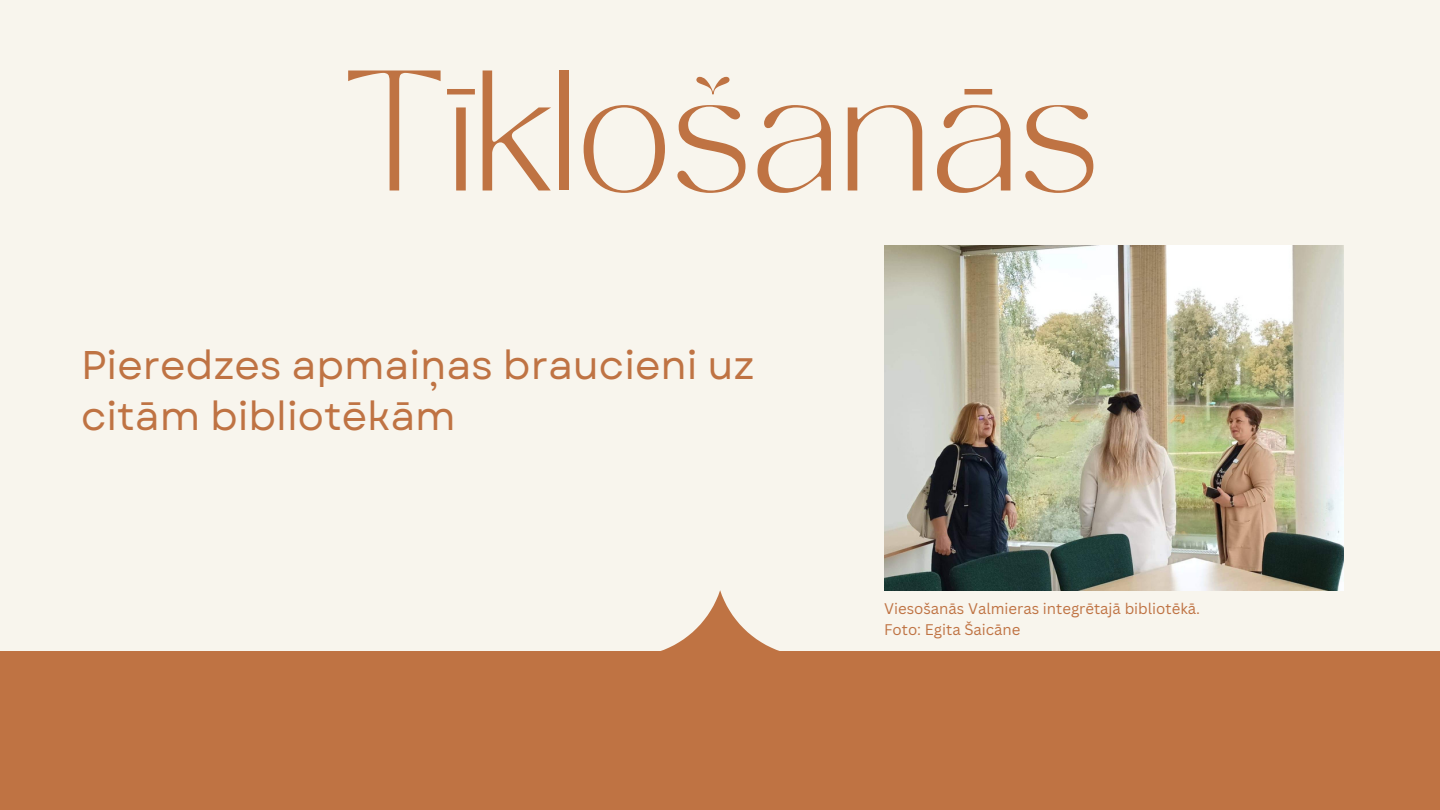
<style>
.page{position:relative;width:1440px;height:810px;background:#f8f5ed}
.page>*{position:absolute;margin:0;border:0;box-sizing:border-box;transform-origin:0 0}
.t1{font:120px "TAN MON CHERI Regular";color:#bf7343}
.t2{font:40px/51.8px "Garet";color:#bf7343}
.t3{font:15px/21px "Canva Sans";color:#bf7343}
</style>
<div class="page">
<div style="left:0;top:652px;width:1440px;height:158px;background:#bf7343"></div>
<svg style="left:659px;top:590px;width:123px;height:62px"></svg>
<img style="left:884px;top:246px;width:459px;height:344px">
<h1 class="t1" style="left:341px;top:68px;width:760px">Tīklošanās</h1>
<h2 class="t2" style="left:81px;top:339px;width:675px">Pieredzes apmaiņas braucieni uz citām bibliotēkām</h2>
<p class="t3" style="left:884px;top:598px;width:318px">Viesošanās Valmieras integrētajā bibliotēkā.<br>Foto: Egita Šaicāne</p>
</div>
